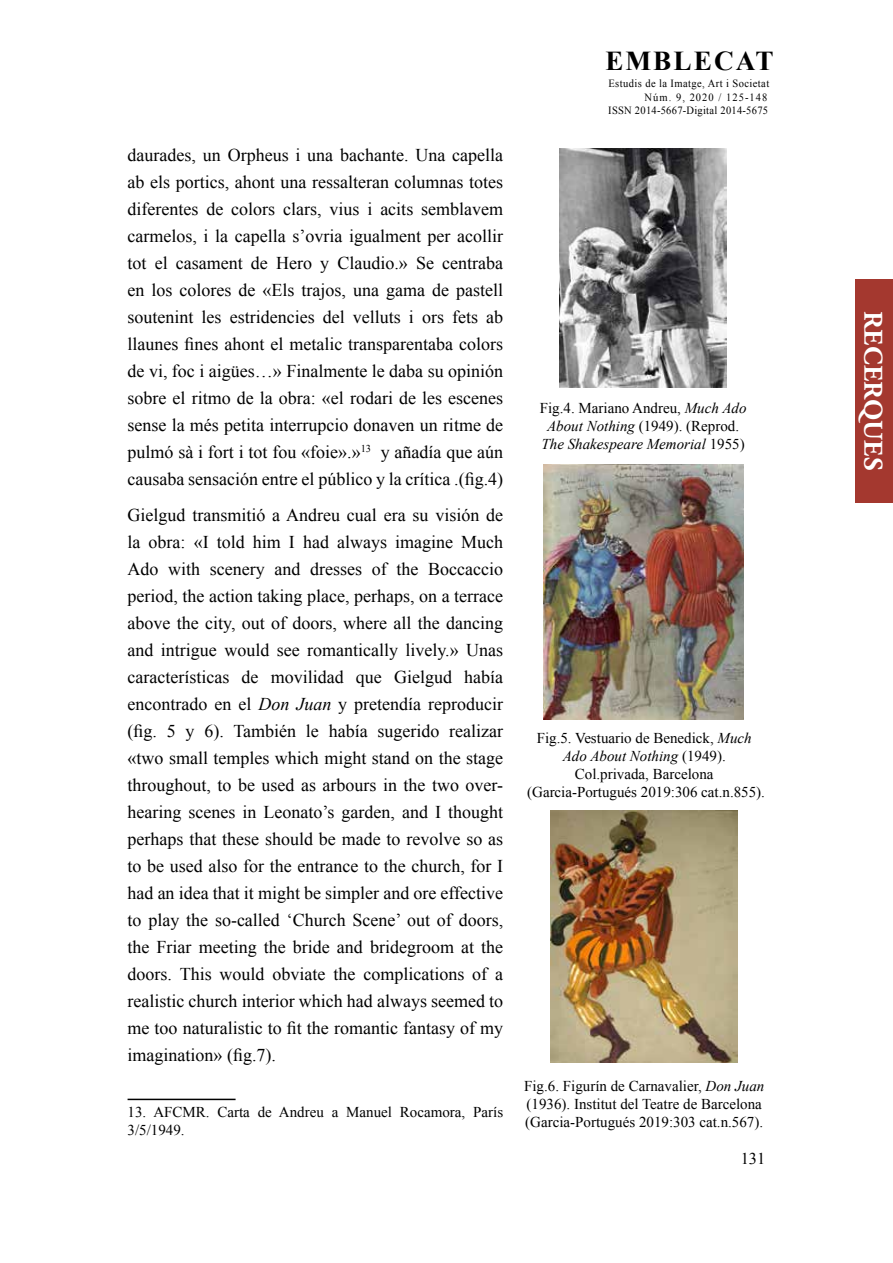
<style>
.page{position:relative;width:893px;height:1263px;background:#fff}
.page>*{position:absolute;margin:0;border:0;box-sizing:border-box;transform-origin:0 0}
.t1{font:700 27.3px "Times New Roman";letter-spacing:.075em;color:#000}
.t2{font:700 27px "Adobe Garamond Pro";letter-spacing:.015em;color:#fff}
.t3{font:18px/27px "Times New Roman";color:#000;text-align:justify}
.t4{font:16.5px "Times New Roman";color:#000}
.t5{font:15px/18px "Times New Roman";color:#000}
.t6{font:italic 15px/18px "Times New Roman";color:#000;text-align:center}
.t7{font:10.95px/13.5px "Times New Roman";letter-spacing:.04em;color:#000;text-align:right;scale:.95 1}
.s1{font-style:italic}
.s2{font-style:normal}
</style>
<div class="page">
<div style="left:855px;top:279px;width:38px;height:223px;background:#a4382f"></div>
<img style="left:559px;top:149px;width:167px;height:239px">
<hr style="left:128px;top:1099px;width:108px;height:1px;background:#000">
<img style="left:544px;top:464px;width:199px;height:255px">
<img style="left:550px;top:810px;width:187px;height:253px">
<p class="t3" style="left:128px;top:141px;width:377px">daurades, un Orpheus i una bachante. Una capella ab els portics, ahont una ressalteran columnas totes diferentes de colors clars, vius i acits semblavem carmelos, i la capella s’ovria igualment per acollir tot el casament de Hero y Claudio.» Se centraba en los colores de «Els trajos, una gama de pastell soutenint les estridencies del velluts i ors fets ab llaunes fines ahont el metalic transparentaba colors de vi, foc i aigües…» Finalmente le daba su opinión sobre el ritmo de la obra: «el rodari de les escenes sense la més petita interrupcio donaven un ritme de pulmó sà i fort i tot fou «foie».»<sup>13</sup> y añadía que aún causaba sensación entre el público y la crítica .(fig.4)</p>
<p class="t3" style="left:128px;top:501px;width:377px">Gielgud transmitió a Andreu cual era su visión de la obra: «I told him I had always imagine Much Ado with scenery and dresses of the Boccaccio period, the action taking place, perhaps, on a terrace above the city, out of doors, where all the dancing and intrigue would see romantically lively.» Unas características de movilidad que Gielgud había encontrado en el <span class="s1">Don Juan</span> y pretendía reproducir (fig. 5 y 6). También le había sugerido realizar «two small temples which might stand on the stage throughout, to be used as arbours in the two over&shy;hearing scenes in Leonato’s garden, and I thought perhaps that these should be made to revolve so as to be used also for the entrance to the church, for I had an idea that it might be simpler and ore effective to play the so-called ‘Church Scene’ out of doors, the Friar meeting the bride and bridegroom at the doors. This would obviate the complications of a realistic church interior which had always seemed to me too naturalistic to fit the romantic fantasy of my imagination» (fig.7).</p>
<p class="t5" style="left:128px;top:1103px;width:377px">13. AFCMR. Carta de Andreu a Manuel Rocamora, París<br>3/5/1949.</p>
<h1 class="t1" style="left:605px;top:42px;width:170px">EMBLECAT</h1>
<p class="t7" style="left:608px;top:77px;width:171px">Estudis de la Imatge, Art i Societat<br>Núm. 9, 2020 / 125-148<br>ISSN 2014-5667-Digital 2014-5675</p>
<p class="t6" style="left:540px;top:399px;width:208px"><span class="s2">Fig.4. Mariano Andreu,</span> Much Ado<br>About Nothing <span class="s2">(1949). (Reprod.<br></span>The Shakespeare Memorial <span class="s2">1955)</span></p>
<p class="t5" style="left:527px;top:729px;width:239px;text-align:center">Fig.5. Vestuario de Benedick, <span class="s1">Much<br>Ado About Nothing</span> (1949).<br>Col.privada, Barcelona (Garcia-Portugués 2019:306 cat.n.855).</p>
<p class="t5" style="left:524px;top:1076px;width:242px">Fig.6. Figurín de Carnavalier, <span class="s1">Don Juan </span>(1936). Institut del Teatre de Barcelona (Garcia-Portugués 2019:303 cat.n.567).</p>
<p class="t4" style="left:741px;top:1147px;width:26px">131</p>
<h2 class="t2" style="left:889px;top:311px;width:161px;rotate:90deg">RECERQUES</h2>
</div>
